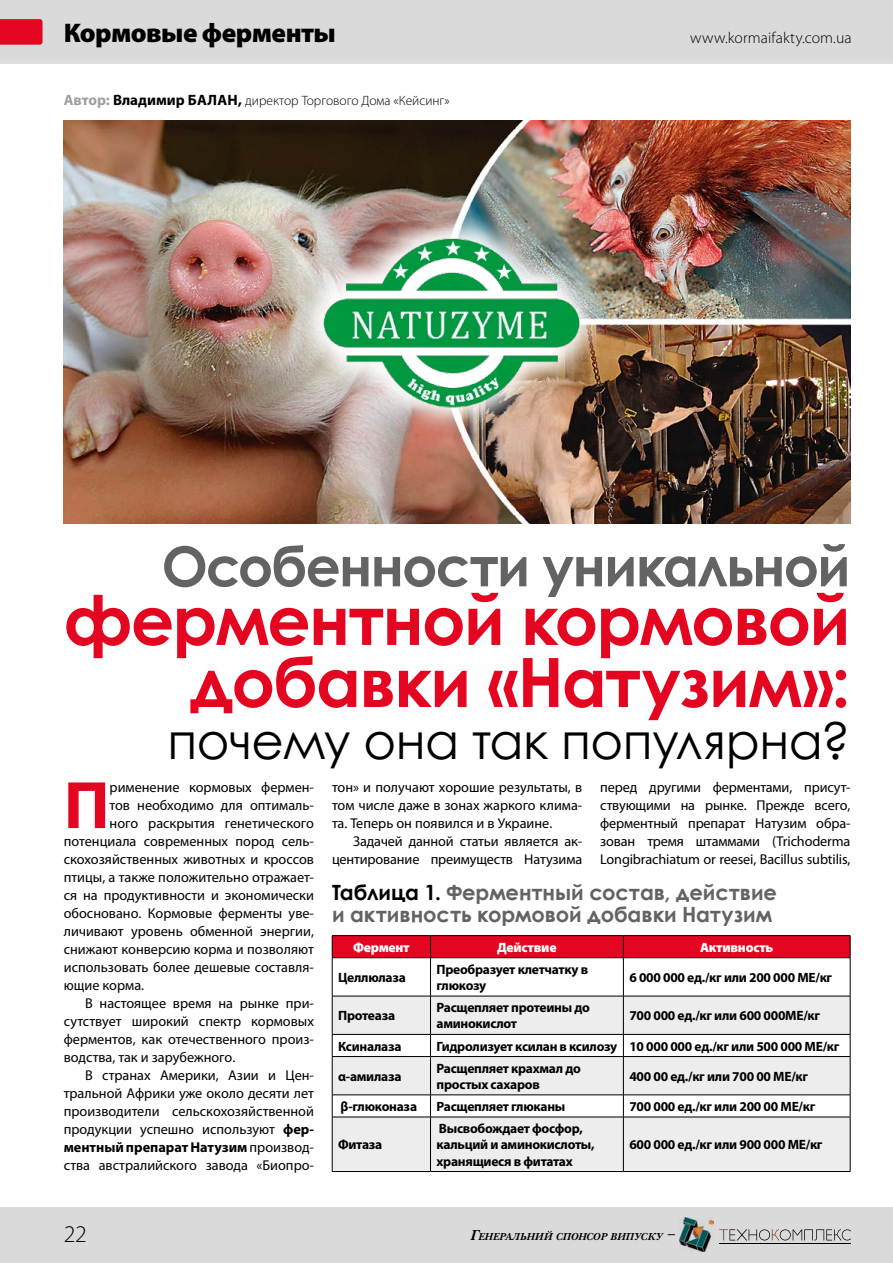
<style>
.page{position:relative;width:893px;height:1263px;background:#fff}
.page>*{position:absolute;margin:0;border:0;box-sizing:border-box;transform-origin:0 0}
.t1{font:700 68.1px/61.9px "Century Gothic";letter-spacing:-.025em;color:#e40521;text-align:right}
.t2{font:700 67.65px "Myriad Pro";color:#e40521}
.t3{font:700 55.2px "Century Gothic";letter-spacing:-.03em;color:#646363}
.t4{font:49.95px "Century Gothic";letter-spacing:-.01em;color:#000}
.t5{font:900 27px "Myriad Pro";letter-spacing:-.02em;color:#000}
.t6{font:300 24px "Myriad Pro";color:#000}
.t7{font:700 21px/22.5px "Century Gothic";letter-spacing:-.005em;color:#646363}
.t8{font:300 15.75px "Myriad Pro";letter-spacing:.01em;color:#000}
.t9{font:14.25px/18px "Myriad Pro";color:#000;text-align:justify}
.t10{font:700 14.25px "Myriad Pro";color:#000}
.t11{font:700 13.5px/16.2px "Myriad Pro";letter-spacing:-.02em;color:#000}
.t12{font:300 13.5px "Myriad Pro";color:#000}
.t13{font:900 13.5px "Myriad Pro";letter-spacing:-.02em;color:#fff}
.t14{font:italic 700 10.5px "New Baskerville C";color:#000}
.s1{font-weight:700;font-size:15px;color:#9d9d9c}
.s2{font-weight:700;font-size:15px}
.s3{font-weight:700}
.s4{font-weight:400}
.s5{color:#000}
.s6{font-size:15px}
</style>
<div class="page">
<div style="left:0;top:1208px;width:893px;height:55px;background:#dadada"></div>
<div style="left:0;top:0;width:893px;height:64px;background:#dadada"></div>
<svg style="left:0;top:19px;width:43px;height:26px"></svg>
<svg style="left:719px;top:1229px;width:132px;height:11px"></svg>
<hr style="left:719px;top:1243px;width:132px;height:1px;background:#000">
<img style="left:679px;top:1218px;width:35px;height:34px">
<svg style="left:333px;top:958px;width:517px;height:38px"></svg>
<svg style="left:333px;top:997px;width:517px;height:174px;fill:#ededed"></svg>
<hr style="left:332px;top:935px;width:98px;height:1px;background:#000">
<hr style="left:430px;top:935px;width:193px;height:1px;background:#000">
<hr style="left:623px;top:935px;width:227px;height:1px;background:#000">
<div style="left:332px;top:936px;width:519px;height:22px;background:#e40521"></div>
<hr style="left:332px;top:957px;width:98px;height:1px;background:#000">
<hr style="left:332px;top:958px;width:1px;height:38px;background:#000">
<hr style="left:430px;top:957px;width:193px;height:1px;background:#000">
<hr style="left:430px;top:958px;width:1px;height:38px;background:#000">
<hr style="left:623px;top:957px;width:227px;height:1px;background:#000">
<hr style="left:623px;top:958px;width:1px;height:38px;background:#000">
<hr style="left:850px;top:958px;width:1px;height:38px;background:#000">
<hr style="left:332px;top:996px;width:98px;height:1px;background:#000">
<hr style="left:332px;top:996px;width:1px;height:38px;background:#000">
<hr style="left:430px;top:996px;width:193px;height:1px;background:#000">
<hr style="left:430px;top:996px;width:1px;height:38px;background:#000">
<hr style="left:623px;top:996px;width:227px;height:1px;background:#000">
<hr style="left:623px;top:996px;width:1px;height:38px;background:#000">
<hr style="left:850px;top:996px;width:1px;height:38px;background:#000">
<hr style="left:332px;top:1034px;width:98px;height:1px;background:#000">
<svg style="left:332px;top:1034px;width:1px;height:22px"></svg>
<hr style="left:430px;top:1034px;width:193px;height:1px;background:#000">
<svg style="left:430px;top:1034px;width:1px;height:22px"></svg>
<hr style="left:623px;top:1034px;width:227px;height:1px;background:#000">
<svg style="left:623px;top:1034px;width:1px;height:22px"></svg>
<svg style="left:850px;top:1034px;width:1px;height:22px"></svg>
<hr style="left:332px;top:1056px;width:98px;height:1px;background:#000">
<hr style="left:332px;top:1057px;width:1px;height:38px;background:#000">
<hr style="left:430px;top:1056px;width:193px;height:1px;background:#000">
<hr style="left:430px;top:1057px;width:1px;height:38px;background:#000">
<hr style="left:623px;top:1056px;width:227px;height:1px;background:#000">
<hr style="left:623px;top:1057px;width:1px;height:38px;background:#000">
<hr style="left:850px;top:1057px;width:1px;height:38px;background:#000">
<hr style="left:332px;top:1094px;width:98px;height:1px;background:#000">
<svg style="left:332px;top:1095px;width:1px;height:22px"></svg>
<hr style="left:430px;top:1094px;width:193px;height:1px;background:#000">
<svg style="left:430px;top:1095px;width:1px;height:22px"></svg>
<hr style="left:623px;top:1094px;width:227px;height:1px;background:#000">
<svg style="left:623px;top:1095px;width:1px;height:22px"></svg>
<svg style="left:850px;top:1095px;width:1px;height:22px"></svg>
<hr style="left:332px;top:1117px;width:98px;height:1px;background:#000">
<hr style="left:332px;top:1117px;width:1px;height:54px;background:#000">
<hr style="left:430px;top:1117px;width:193px;height:1px;background:#000">
<hr style="left:430px;top:1117px;width:1px;height:54px;background:#000">
<hr style="left:623px;top:1117px;width:227px;height:1px;background:#000">
<hr style="left:623px;top:1117px;width:1px;height:54px;background:#000">
<hr style="left:850px;top:1117px;width:1px;height:54px;background:#000">
<hr style="left:332px;top:1171px;width:98px;height:1px;background:#000">
<hr style="left:430px;top:1171px;width:193px;height:1px;background:#000">
<hr style="left:623px;top:1171px;width:227px;height:1px;background:#000">
<img style="left:64px;top:120px;width:786px;height:404px">
<img style="left:293px;top:207px;width:317px;height:230px">
<img style="left:319px;top:227px;width:266px;height:190px">
<h3 class="t5" style="left:64px;top:15px;width:274px">Кормовые ферменты</h3>
<p class="t12" style="left:64px;top:92px;width:388px"><span class="s1">Автор:</span> <span class="s2">Владимир БАЛАН</span><span class="s2">,</span> директор Торгового Дома «Кейсинг»</p>
<p class="t8" style="left:690px;top:28px;width:163px">www.kormaifakty.com.ua</p>
<h3 class="t3" style="left:162px;top:524px;width:690px">Особенности уникальной</h3>
<h1 class="t1" style="left:64px;top:586px;width:788px">ферментной кормовой добавки «Натузим»:</h1>
<h3 class="t4" style="left:168px;top:706px;width:684px">почему она так популярна?</h3>
<h2 class="t2" style="left:64px;top:761px;width:47px">П</h2>
<p class="t9" style="left:110px;top:778px;width:206px">рименение кормовых фермен-</p>
<p class="t9" style="left:110px;top:796px;width:206px">тов необходимо для оптималь-</p>
<p class="t9" style="left:110px;top:814px;width:206px">ного раскрытия генетического</p>
<p class="t9" style="left:64px;top:832px;width:252px">потенциала современных пород сель-</p>
<p class="t9" style="left:64px;top:850px;width:252px">скохозяйственных животных и кроссов</p>
<p class="t9" style="left:64px;top:868px;width:252px">птицы, а также положительно отражает-</p>
<p class="t9" style="left:64px;top:886px;width:252px">ся на продуктивности и экономически</p>
<p class="t9" style="left:64px;top:904px;width:252px">обосновано. Кормовые ферменты уве-</p>
<p class="t9" style="left:64px;top:922px;width:252px">личивают уровень обменной энергии,</p>
<p class="t9" style="left:64px;top:940px;width:252px">снижают конверсию корма и позволяют</p>
<p class="t9" style="left:64px;top:958px;width:252px">использовать более дешевые составля-</p>
<p class="t9" style="left:64px;top:976px;width:82px">ющие корма.</p>
<p class="t9" style="left:85px;top:994px;width:230px">В настоящее время на рынке при-</p>
<p class="t9" style="left:64px;top:1012px;width:252px">сутствует широкий спектр кормовых</p>
<p class="t9" style="left:64px;top:1030px;width:252px">ферментов, как отечественного произ-</p>
<p class="t9" style="left:64px;top:1048px;width:173px">водства, так и зарубежного.</p>
<p class="t9" style="left:85px;top:1066px;width:230px">В странах Америки, Азии и Цен-</p>
<p class="t9" style="left:64px;top:1084px;width:252px">тральной Африки уже около десяти лет</p>
<p class="t9" style="left:64px;top:1102px;width:252px">производители сельскохозяйственной</p>
<p class="t9" style="left:64px;top:1120px;width:252px">продукции успешно используют <span class="s3">фер-</span></p>
<p class="t10" style="left:64px;top:1138px;width:252px">ментный препарат Натузим <span class="s4">производ-</span></p>
<p class="t9" style="left:64px;top:1156px;width:252px">ства австралийского завода «Биопро-</p>
<p class="t9" style="left:332px;top:778px;width:252px">тон» и получают хорошие результаты, в том числе даже в зонах жаркого клима&shy;та. Теперь он появился и в Украине.</p>
<p class="t9" style="left:332px;top:832px;width:252px;text-align:right">Задачей данной статьи является ак&shy;центирование преимуществ Натузима</p>
<p class="t9" style="left:600px;top:778px;width:252px">перед другими ферментами, присут&shy;ствующими на рынке. Прежде всего, ферментный препарат Натузим обра&shy;зован тремя штаммами (Trichoderma Longibrachiatum or reesei, Bacillus subtilis,</p>
<h3 class="t7" style="left:332px;top:880px;width:446px"><span class="s5">Таблица 1.</span> Ферментный состав, действие и активность кормовой добавки Натузим</h3>
<p class="t13" style="left:353px;top:938px;width:58px">Фермент</p>
<p class="t13" style="left:497px;top:938px;width:61px">Действие</p>
<p class="t13" style="left:700px;top:938px;width:75px">Активность</p>
<p class="t11" style="left:338px;top:969px;width:69px">Целлюлаза</p>
<p class="t11" style="left:436px;top:961px;width:153px">Преобразует клетчатку в глюкозу</p>
<p class="t11" style="left:629px;top:969px;width:204px">6 000 000 ед./кг или 200 000 МЕ/кг</p>
<p class="t11" style="left:338px;top:1007px;width:58px">Протеаза</p>
<p class="t11" style="left:436px;top:999px;width:155px">Расщепляет протеины до аминокислот</p>
<p class="t11" style="left:629px;top:1007px;width:192px">700 000 ед./кг или 600 000МЕ/кг</p>
<p class="t11" style="left:338px;top:1037px;width:65px">Ксиналаза</p>
<p class="t11" style="left:436px;top:1037px;width:404px">Гидролизует ксилан в ксилозу 10 000 000 ед./кг или 500 000 МЕ/кг</p>
<p class="t11" style="left:338px;top:1068px;width:65px">α-амилаза</p>
<p class="t11" style="left:436px;top:1059px;width:146px">Расщепляет крахмал до простых сахаров</p>
<p class="t11" style="left:629px;top:1068px;width:180px">400 00 ед./кг или 700 00 МЕ/кг</p>
<p class="t11" style="left:341px;top:1098px;width:78px">β-глюконаза</p>
<p class="t11" style="left:436px;top:1098px;width:130px">Расщепляет глюканы</p>
<p class="t11" style="left:629px;top:1098px;width:187px">700 000 ед./кг или 200 00 МЕ/кг</p>
<p class="t11" style="left:338px;top:1136px;width:46px">Фитаза</p>
<p class="t11" style="left:436px;top:1120px;width:160px">Высвобождает фосфор, кальций и аминокислоты, хранящиеся в фитатах</p>
<p class="t11" style="left:629px;top:1136px;width:195px">600 000 ед./кг или 900 000 МЕ/кг</p>
<h3 class="t6" style="left:64px;top:1219px;width:25px">22</h3>
<p class="t14" style="left:470px;top:1231px;width:207px"><span class="s6">Г</span>енеральний спонсор випуску <span class="s6">–</span></p>
</div>
